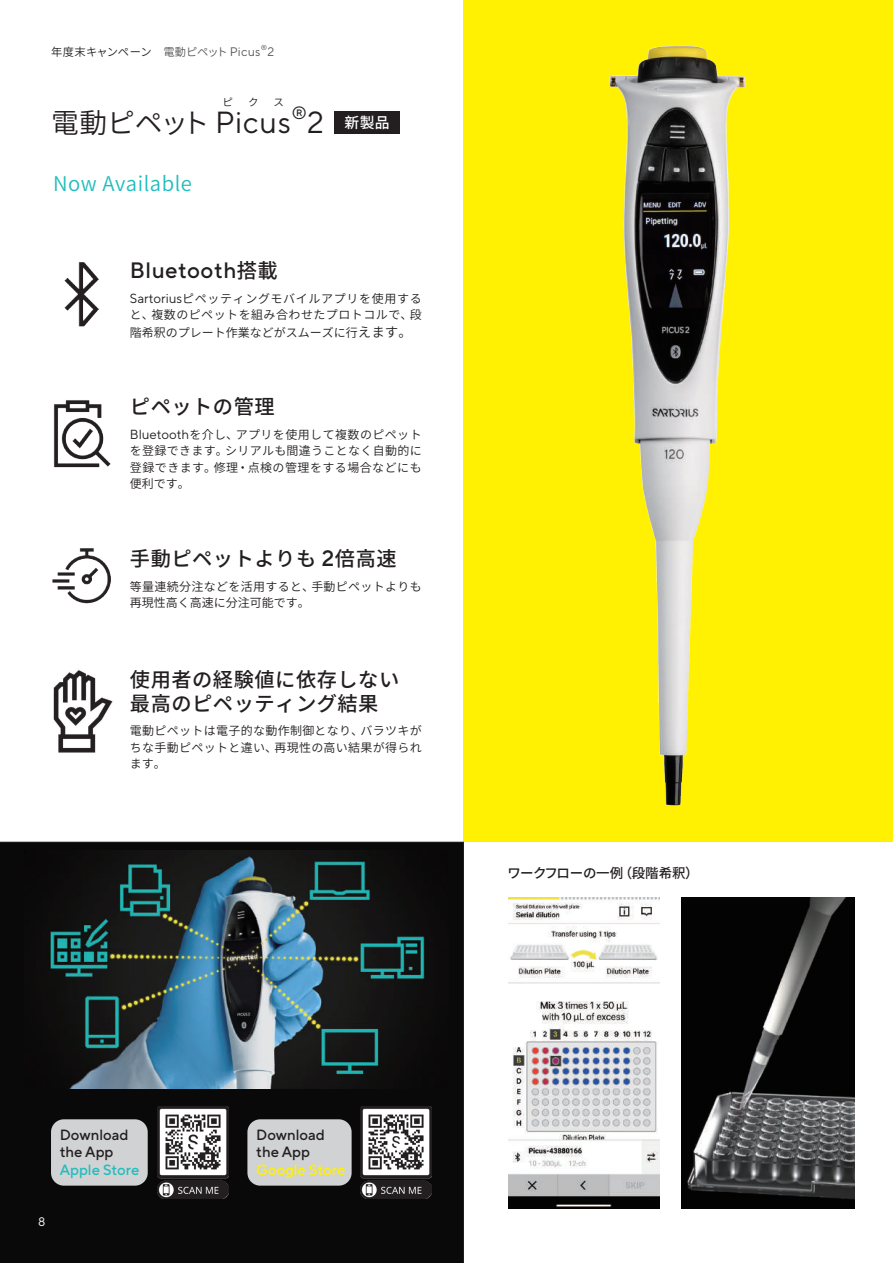
<style>
.page{position:relative;width:893px;height:1263px;background:#fff}
.page>*{position:absolute;margin:0;border:0;box-sizing:border-box;transform-origin:0 0}
.t1{font:600 27.75px "Noto Sans CJ Kjp";letter-spacing:-.01em;color:#231f20}
.t2{font:500 22.35px "TT Norms Pro";letter-spacing:.025em;color:#231f20}
.t3{font:500 20.25px/23.5px "Noto Sans CJ Kjp";letter-spacing:.025em;color:#231f20}
.t4{font:600 20.25px "Noto Sans CJ Kjp";letter-spacing:.025em;color:#21bdbd}
.t5{font:500 14.85px/17.5px "TT Norms Pro";color:#231f20}
.t6{font:500 14.85px "TT Norms Pro";color:#fff101}
.t7{font:500 14.85px "TT Norms Pro";color:#21bdbd}
.t8{font:500 14.85px "Noto Sans CJ Kjp";color:#fff}
.t9{font:500 13.5px "Noto Sans CJ Kjp";letter-spacing:-.02em;color:#231f20}
.t10{font:12.3px "TT Norms Pro";color:#fff}
.t11{font:600 12px/16.5px "Noto Sans CJ Kjp";letter-spacing:.025em;color:#231f20;text-align:justify}
.t12{font:600 11.25px "Noto Sans CJ Kjp";color:#231f20}
.t13{font:600 10.5px "Noto Sans CJ Kjp";color:#231f20}
.s1{color:#57585a}
.s2{font-family:"TT Norms Pro";font-weight:400;font-size:12.3px;color:#57585a}
.s3{font-family:"TT Norms Pro";font-weight:400;font-size:30.6px}
.s4{font-family:"Noto Sans CJ Kjp";font-size:20.25px}
.s5{font-family:"TT Norms Pro";font-weight:400;font-size:13.2px}
.s6{font-size:13.5px}
.s7{font-family:"TT Norms Pro";font-size:22.35px}
</style>
<div class="page">
<div style="left:463px;top:0;width:430px;height:842px;background:#fff101"></div>
<div style="left:0;top:842px;width:464px;height:421px;background:#0a0909"></div>
<div style="left:51px;top:1119px;width:97px;height:67px;background:#d1d2d4;border-radius:13px"></div>
<div style="left:247px;top:1119px;width:105px;height:67px;background:#d1d2d4;border-radius:13px"></div>
<img style="left:53px;top:670px;width:60px;height:83px">
<img style="left:52px;top:548px;width:59px;height:56px">
<img style="left:53px;top:400px;width:58px;height:68px">
<img style="left:64px;top:262px;width:35px;height:65px">
<div style="left:334px;top:111px;width:66px;height:23px;background:#231f20"></div>
<img style="left:609px;top:45px;width:137px;height:761px">
<img style="left:25px;top:850px;width:423px;height:239px">
<img style="left:681px;top:898px;width:173px;height:310px">
<img style="left:508px;top:898px;width:152px;height:310px">
<img style="left:158px;top:1106px;width:70px;height:92px">
<img style="left:361px;top:1106px;width:70px;height:92px">
<p class="t12" style="left:51px;top:46px;width:225px">年度末キャンペーン　<span class="s1">電動ピペット</span> <span class="s2">Picus</span><sup>®</sup><span class="s2">2</span></p>
<p class="t13" style="left:223px;top:96px;width:12px">ピ</p>
<p class="t13" style="left:248px;top:96px;width:12px">ク</p>
<p class="t13" style="left:274px;top:96px;width:12px">ス</p>
<h1 class="t1" style="left:51px;top:107px;width:274px">電動ピペット <span class="s3">Picus</span><sup>®</sup><span class="s3">2</span></h1>
<h3 class="t4" style="left:53px;top:172px;width:140px">Now Available</h3>
<p class="t8" style="left:345px;top:114px;width:47px">新製品</p>
<h2 class="t2" style="left:130px;top:254px;width:149px">Bluetooth<span class="s4">搭載</span></h2>
<p class="t11" style="left:130px;top:290px;width:293px"><span class="s5">Sartorius</span>ピペッティングモバイルアプリを使用すると、複数のピペットを組み合わせたプロトコルで、段階希釈のプレート作業などがスムーズに行<span class="s6">えます。</span></p>
<h3 class="t3" style="left:130px;top:396px;width:146px">ピペットの管理</h3>
<p class="t11" style="left:130px;top:427px;width:293px"><span class="s5">Bluetooth</span>を介し、アプリを使用して複数のピペットを登録できます。シリアルも間違うことなく自動的に登録できます。修理・点検の管理をする場合などにも便利です。</p>
<h3 class="t3" style="left:130px;top:547px;width:268px">手動ピペットよりも <span class="s7">2</span>倍高速</h3>
<p class="t11" style="left:130px;top:578px;width:293px">等量連続分注などを活用すると、手動ピペットよりも再現性高く高速に分注可能です。</p>
<h3 class="t3" style="left:130px;top:668px;width:271px">使用者の経験値に依存しない最高のピペッティング結果</h3>
<p class="t11" style="left:130px;top:723px;width:293px">電動ピペットは電子的な動作制御となり、バラツキがちな手動ピペットと違い、再現性の高い結果が得られます。</p>
<p class="t9" style="left:508px;top:865px;width:193px">ワークフローの一例（段階希釈）</p>
<p class="t5" style="left:60px;top:1124px;width:70px">Download the App</p>
<p class="t7" style="left:60px;top:1158px;width:81px">Apple Store</p>
<p class="t10" style="left:38px;top:1213px;width:9px">8</p>
<p class="t5" style="left:256px;top:1124px;width:70px">Download the App</p>
<p class="t6" style="left:256px;top:1158px;width:91px">Google Store</p>
</div>
